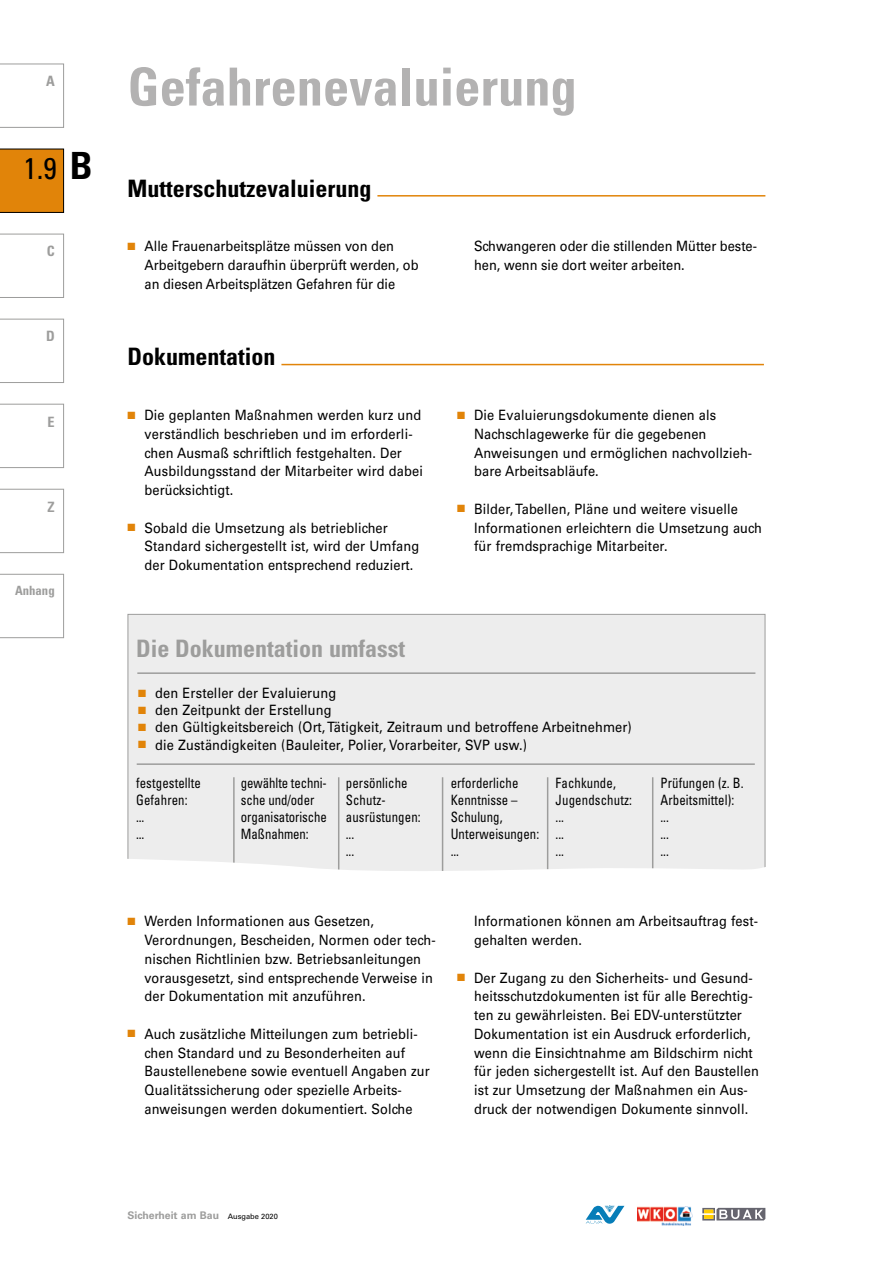
<style>
.page{position:relative;width:893px;height:1263px;background:#fff}
.page>*{position:absolute;margin:0;border:0;box-sizing:border-box;transform-origin:0 0}
.Head_groß_grau{font:700 condensed 52.5px "Univers";color:#b3b2b2}
.t1{font:condensed 30px "Univers";color:#000}
.Head_Linie{font:700 condensed 24px "Univers";color:#000}
.Head_Linie-2{font:700 condensed 24px "Univers";color:#9d9d9c}
.t2{font:14.25px/18.8px "Univers";letter-spacing:.01em;color:#000;scale:.9 1}
.t3{font:condensed 14.25px/17.1px "Univers";letter-spacing:.01em;color:#000;scale:.9 1}
.t4{font:700 condensed 14.25px "Univers";color:#9d9d9c}
.t5{font:700 condensed 12.75px "Univers";color:#9d9d9c}
.t6{font:700 10.5px "Univers";color:#9d9d9c}
.s1{font-weight:700;font-size:37.5px}
.s2{color:#e18409}
.s3{font-weight:400;font-size:7.5px;color:#000}
</style>
<div class="page">
<div style="left:0;top:149px;width:64px;height:64px;background:#e18409"></div>
<svg style="left:0;top:234px;width:64px;height:64px"></svg>
<svg style="left:0;top:319px;width:64px;height:64px"></svg>
<svg style="left:0;top:404px;width:64px;height:64px"></svg>
<svg style="left:0;top:64px;width:64px;height:64px"></svg>
<svg style="left:0;top:489px;width:64px;height:64px"></svg>
<svg style="left:0;top:574px;width:64px;height:64px"></svg>
<svg style="left:702px;top:1208px;width:63px;height:12px"></svg>
<img style="left:637px;top:1207px;width:56px;height:18px">
<svg style="left:586px;top:1205px;width:38px;height:19px"></svg>
<div style="left:128px;top:614px;width:637px;height:288px;background:#ededed;border:1px solid #9d9d9c"></div>
<hr style="left:137px;top:672px;width:618px;height:2px;background:#9d9d9c">
<hr style="left:137px;top:763px;width:618px;height:2px;background:#9d9d9c">
<hr style="left:233px;top:777px;width:2px;height:128px;background:#9d9d9c">
<hr style="left:338px;top:777px;width:1px;height:128px;background:#9d9d9c">
<hr style="left:442px;top:777px;width:1px;height:128px;background:#9d9d9c">
<hr style="left:547px;top:777px;width:1px;height:128px;background:#9d9d9c">
<hr style="left:652px;top:777px;width:1px;height:128px;background:#9d9d9c">
<svg style="left:128px;top:859px;width:638px;height:46px;fill:#fff"></svg>
<hr style="left:281px;top:364px;width:483px;height:1px;background:#e18409">
<hr style="left:377px;top:195px;width:388px;height:2px;background:#e18409">
<p class="t4" style="left:46px;top:72px;width:10px">A</p>
<h2 class="t1" style="left:24px;top:149px;width:71px">1.9 <span class="s1">B</span></h2>
<p class="t4" style="left:47px;top:243px;width:9px">C</p>
<p class="t4" style="left:46px;top:328px;width:10px">D</p>
<p class="t4" style="left:48px;top:413px;width:9px">E</p>
<p class="t4" style="left:48px;top:498px;width:9px">Z</p>
<p class="t5" style="left:15px;top:583px;width:41px">Anhang</p>
<p class="Head_groß_grau" style="left:128px;top:55px;width:451px">Gefahrenevaluierung</p>
<p class="Head_Linie" style="left:128px;top:173px;width:245px">Mutterschutzevaluierung</p>
<p class="t2" style="left:145px;top:237px;width:306px;text-indent:-17px"><span class="s2">■</span> Alle Frauenarbeitsplätze müssen von den<br>Arbeitgebern daraufhin überprüft werden, ob an diesen Arbeitsplätzen Gefahren für die</p>
<p class="t2" style="left:474px;top:237px;width:316px">Schwangeren oder die stillenden Mütter beste&shy;hen, wenn sie dort weiter arbeiten.</p>
<p class="Head_Linie" style="left:128px;top:342px;width:150px">Dokumentation</p>
<p class="t2" style="left:145px;top:406px;width:311px;text-indent:-17px"><span class="s2">■</span> Die geplanten Maßnahmen werden kurz und verständlich beschrieben und im erforderli&shy;chen Ausmaß schriftlich festgehalten. Der Ausbildungsstand der Mitarbeiter wird dabei berücksichtigt.</p>
<p class="t2" style="left:145px;top:518px;width:307px;text-indent:-17px"><span class="s2">■</span> Sobald die Umsetzung als betrieblicher<br>Standard sichergestellt ist, wird der Umfang der Dokumentation entsprechend reduziert.</p>
<p class="Head_Linie-2" style="left:136px;top:633px;width:271px">Die Dokumentation umfasst</p>
<p class="t2" style="left:474px;top:406px;width:310px;text-indent:-17px"><span class="s2">■</span> Die Evaluierungsdokumente dienen als Nachschlagewerke für die gegebenen Anweisungen und ermöglichen nachvollzieh&shy;bare Arbeitsabläufe.</p>
<p class="t2" style="left:474px;top:499px;width:321px;text-indent:-17px"><span class="s2">■</span> Bilder, Tabellen, Pläne und weitere visuelle<br>Informationen erleichtern die Umsetzung auch für fremdsprachige Mitarbeiter.</p>
<p class="t2" style="left:138px;top:684px;width:221px"><span class="s2">■</span> den Ersteller der Evaluierung</p>
<p class="t2" style="left:138px;top:701px;width:217px"><span class="s2">■</span> den Zeitpunkt der Erstellung</p>
<p class="t2" style="left:138px;top:718px;width:550px"><span class="s2">■</span> den Gültigkeitsbereich (Ort, Tätigkeit, Zeitraum und betroffene Arbeitnehmer)</p>
<p class="t2" style="left:138px;top:735px;width:434px"><span class="s2">■</span> die Zuständigkeiten (Bauleiter, Polier, Vorarbeiter, SVP usw.)</p>
<p class="t3" style="left:136px;top:774px;width:74px">festgestellte<br>Gefahren:</p>
<p class="t3" style="left:136px;top:808px;width:11px">...</p>
<p class="t3" style="left:136px;top:825px;width:11px">...</p>
<p class="t3" style="left:241px;top:774px;width:97px">gewählte techni&shy;sche und/oder organisatorische<br>Maßnahmen:</p>
<p class="t3" style="left:346px;top:774px;width:85px">persönliche<br>Schutz&shy;ausrüstungen:</p>
<p class="t3" style="left:346px;top:825px;width:11px">...</p>
<p class="t3" style="left:346px;top:842px;width:11px">...</p>
<p class="t3" style="left:451px;top:774px;width:100px">erforderliche<br>Kenntnisse –<br>Schulung,<br>Unterweisungen:</p>
<p class="t3" style="left:451px;top:842px;width:11px">...</p>
<p class="t3" style="left:556px;top:774px;width:86px">Fachkunde,<br>Jugendschutz:</p>
<p class="t3" style="left:556px;top:808px;width:11px">...</p>
<p class="t3" style="left:556px;top:825px;width:11px">...</p>
<p class="t3" style="left:556px;top:842px;width:11px">...</p>
<p class="t3" style="left:660px;top:774px;width:94px">Prüfungen (z. B.<br>Arbeitsmittel):</p>
<p class="t3" style="left:660px;top:808px;width:11px">...</p>
<p class="t3" style="left:660px;top:825px;width:11px">...</p>
<p class="t3" style="left:660px;top:842px;width:11px">...</p>
<p class="t2" style="left:145px;top:912px;width:325px;text-indent:-17px"><span class="s2">■</span> Werden Informationen aus Gesetzen, Verordnungen, Bescheiden, Normen oder tech&shy;nischen Richtlinien bzw. Betriebsanleitungen vorausgesetzt, sind entsprechende Verweise in der Dokumentation mit anzuführen.</p>
<p class="t2" style="left:145px;top:1024px;width:318px;text-indent:-17px"><span class="s2">■</span> Auch zusätzliche Mitteilungen zum betriebli&shy;chen Standard und zu Besonderheiten auf Baustellenebene sowie eventuell Angaben zur Qualitätssicherung oder spezielle Arbeits&shy;anweisungen werden dokumentiert. Solche</p>
<p class="t2" style="left:474px;top:912px;width:317px">Informationen können am Arbeitsauftrag fest&shy;gehalten werden.</p>
<p class="t2" style="left:474px;top:968px;width:318px;text-indent:-17px"><span class="s2">■</span> Der Zugang zu den Sicherheits- und Gesund&shy;heitsschutzdokumenten ist für alle Berechtig&shy;ten zu gewährleisten. Bei EDV-unterstützter Dokumentation ist ein Ausdruck erforderlich, wenn die Einsichtnahme am Bildschirm nicht für jeden sichergestellt ist. Auf den Baustellen ist zur Umsetzung der Maßnahmen ein Aus&shy;druck der notwendigen Dokumente sinnvoll.</p>
<p class="t6" style="left:128px;top:1209px;width:152px">Sicherheit am Bau <span class="s3">Ausgabe 2020</span></p>
</div>
